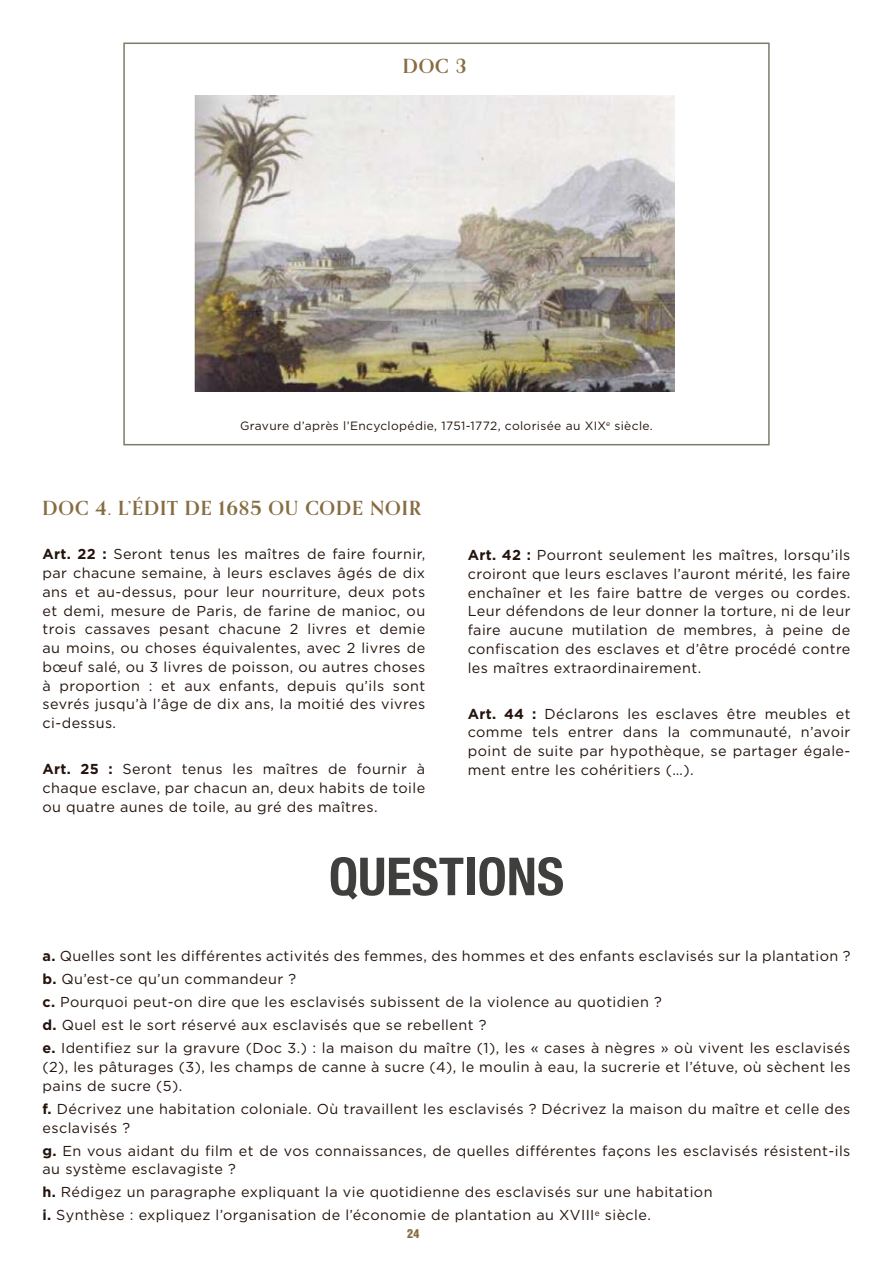
<style>
.page{position:relative;width:893px;height:1263px;background:#fff}
.page>*{position:absolute;margin:0;border:0;box-sizing:border-box;transform-origin:0 0}
.t1{font:700 condensed 52.5px "Helvetica Neue";color:#3f3f3d}
.t2{font:700 19.5px "Orpheus Pro";letter-spacing:.05em;color:#866d41}
.t3{font:14.4px/18.8px "Gotham";letter-spacing:.03em;color:#24140c}
.t4{font:12px "Gotham";letter-spacing:.03em;color:#24140c}
.t5{font:900 condensed 12px "Helvetica LT Std";color:#866d41}
.s1{font-weight:700}
</style>
<div class="page">
<img style="left:194px;top:96px;width:481px;height:296px">
<div style="left:123px;top:43px;width:647px;height:402px;border:2px solid #7c7d68"></div>
<h2 class="t2" style="left:403px;top:53px;width:65px">DOC 3</h2>
<p class="t4" style="left:240px;top:418px;width:414px">Gravure d’après l’Encyclopédie, 1751-1772, colorisée au XIX<sup>e</sup> siècle.</p>
<h2 class="t2" style="left:43px;top:496px;width:380px">DOC 4. L’ÉDIT DE 1685 OU CODE NOIR</h2>
<p class="t3" style="left:43px;top:545px;width:384px;text-align:justify"><span class="s1">Art. 22 :</span> Seront tenus les maîtres de faire fournir, par chacune semaine, à leurs esclaves âgés de dix ans et au-dessus, pour leur nourriture, deux pots et demi, mesure de Paris, de farine de manioc, ou trois cassaves pesant chacune 2 livres et demie au moins, ou choses équivalentes, avec 2 livres de bœuf salé, ou 3 livres de poisson, ou autres choses à proportion : et aux enfants, depuis qu’ils sont sevrés jusqu’à l’âge de dix ans, la moitié des vivres ci-dessus.</p>
<p class="t3" style="left:43px;top:759px;width:384px;text-align:justify"><span class="s1">Art. 25 :</span> Seront tenus les maîtres de fournir à chaque esclave, par chacun an, deux habits de toile ou quatre aunes de toile, au gré des maîtres.</p>
<p class="t3" style="left:468px;top:545px;width:384px;text-align:justify"><span class="s1">Art. 42 :</span> Pourront seulement les maîtres, lorsqu’ils croiront que leurs esclaves l’auront mérité, les faire enchaîner et les faire battre de verges ou cordes.<br>Leur défendons de leur donner la torture, ni de leur faire aucune mutilation de membres, à peine de confiscation des esclaves et d’être procédé contre les maîtres extraordinairement.</p>
<p class="t3" style="left:468px;top:704px;width:384px;text-align:justify"><span class="s1">Art. 44 :</span> Déclarons les esclaves être meubles et comme tels entrer dans la communauté, n’avoir point de suite par hypothèque, se partager égale&shy;ment entre les cohéritiers (…).</p>
<h1 class="t1" style="left:329px;top:833px;width:237px">QUESTIONS</h1>
<p class="t3" style="left:43px;top:944px;width:809px;line-height:23px"><span class="s1">a.</span> Quelles sont les différentes activités des femmes, des hommes et des enfants esclavisés sur la plantation ? <span class="s1">b.</span> Qu’est-ce qu’un commandeur ?<br><span class="s1">c.</span> Pourquoi peut-on dire que les esclavisés subissent de la violence au quotidien ?<br><span class="s1">d.</span> Quel est le sort réservé aux esclavisés que se rebellent ?<br><span class="s1">e.</span> Identifiez sur la gravure (Doc 3.) : la maison du maître (1), les « cases à nègres » où vivent les esclavisés</p>
<p class="t3" style="left:43px;top:1057px;width:809px">(2), les pâturages (3), les champs de canne à sucre (4), le moulin à eau, la sucrerie et l’étuve, où sèchent les pains de sucre (5).</p>
<p class="t3" style="left:43px;top:1099px;width:809px"><span class="s1">f.</span> Décrivez une habitation coloniale. Où travaillent les esclavisés ? Décrivez la maison du maître et celle des esclavisés ?</p>
<p class="t3" style="left:43px;top:1141px;width:809px"><span class="s1">g.</span> En vous aidant du film et de vos connaissances, de quelles différentes façons les esclavisés résistent-ils au système esclavagiste ?</p>
<p class="t3" style="left:43px;top:1180px;width:672px;line-height:23px"><span class="s1">h.</span> Rédigez un paragraphe expliquant la vie quotidienne des esclavisés sur une habitation <span class="s1">i.</span> Synthèse : expliquez l’organisation de l’économie de plantation au XVIII<sup>e</sup> siècle.</p>
<p class="t5" style="left:407px;top:1226px;width:14px">24</p>
</div>
